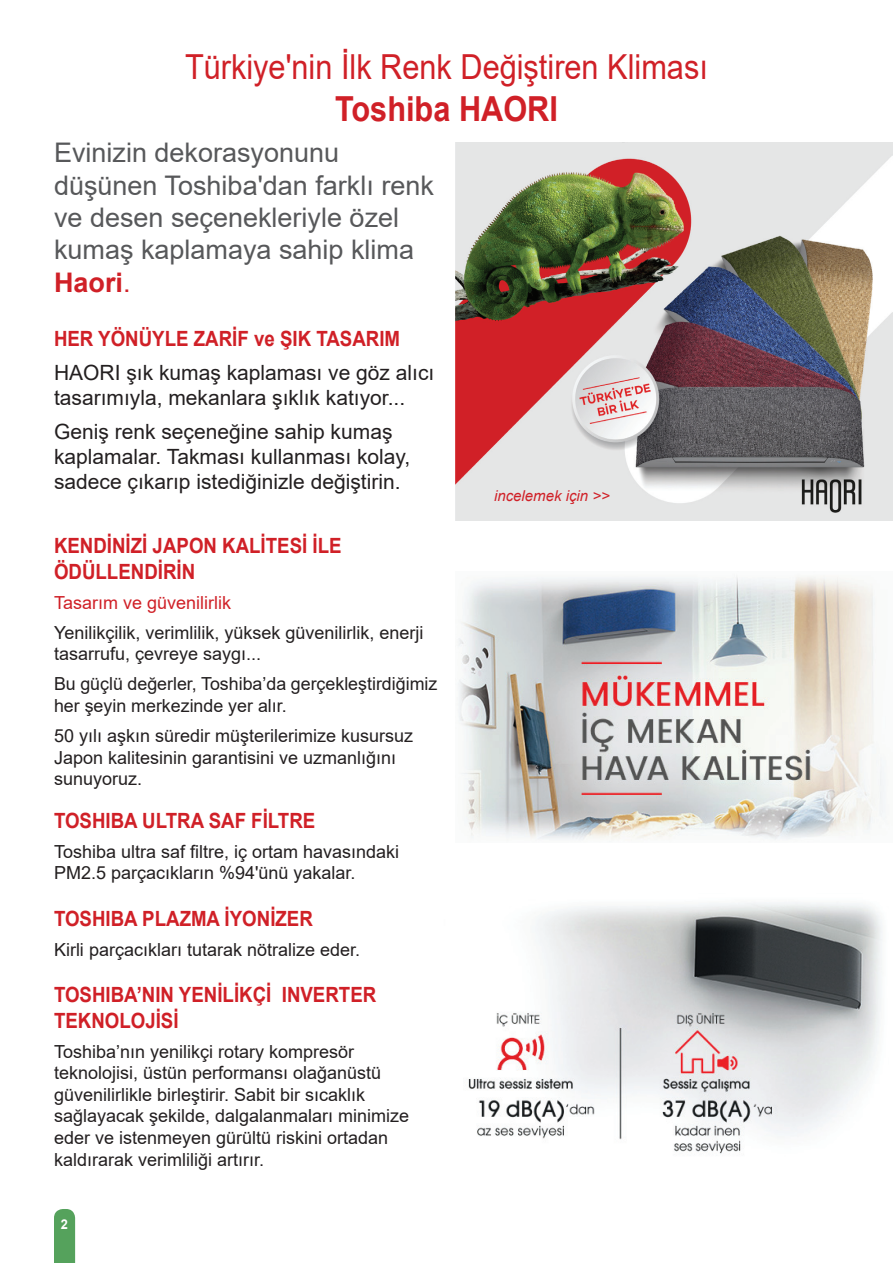
<style>
.page{position:relative;width:893px;height:1263px;background:#fff}
.page>*{position:absolute;margin:0;border:0;box-sizing:border-box;transform-origin:0 0}
.t1{font:34.5px "Arial";color:#d02027;scale:.89 1}
.t2{font:700 34.5px "Arial";color:#d02027;scale:.89 1}
.t3{font:27px/32.4px "Arial";color:#57585a}
.t4{font:21px/25.2px "Arial";color:#231f20}
.t5{font:700 21px/25.2px "Arial";color:#d02027;scale:.89 1}
.t6{font:18px/21.6px "Arial";color:#231f20}
.t7{font:18px "Arial";color:#d02027}
.t8{font:italic 15px "Arial";color:#d02027}
.t9{font:700 13.5px "Arial";color:#fff;scale:.95 1}
.s1{font-weight:700;color:#d02027}
.s2{color:#d02027}
</style>
<div class="page">
<svg style="left:54px;top:1209px;width:21px;height:54px"></svg>
<img style="left:458px;top:576px;width:428px;height:264px">
<img style="left:455px;top:142px;width:438px;height:379px">
<img style="left:468px;top:902px;width:414px;height:252px">
<h1 class="t1" style="left:185px;top:43px;width:589px">Türkiye'nin İlk Renk Değiştiren Kliması</h1>
<h1 class="t2" style="left:335px;top:84px;width:252px">Toshiba HAORI</h1>
<h2 class="t3" style="left:54px;top:136px;width:381px">Evinizin dekorasyonunu düşünen Toshiba'dan farklı renk ve desen seçenekleriyle özel kumaş kaplamaya sahip klima<br><span class="s1">Haori</span><span class="s2">.</span></h2>
<p class="t5" style="left:54px;top:327px;width:390px">HER YÖNÜYLE ZARİF ve ŞIK TASARIM</p>
<p class="t4" style="left:54px;top:360px;width:382px">HAORI şık kumaş kaplaması ve göz alıcı tasarımıyla, mekanlara şıklık katıyor...</p>
<p class="t4" style="left:54px;top:419px;width:358px">Geniş renk seçeneğine sahip kumaş kaplamalar. Takması kullanması kolay, sadece çıkarıp istediğinizle değiştirin.</p>
<p class="t5" style="left:54px;top:533px;width:325px">KENDİNİZİ JAPON KALİTESİ İLE<br>ÖDÜLLENDİRİN</p>
<p class="t7" style="left:54px;top:590px;width:179px">Tasarım ve güvenilirlik</p>
<p class="t6" style="left:54px;top:621px;width:371px">Yenilikçilik, verimlilik, yüksek güvenilirlik, enerji tasarrufu, çevreye saygı...</p>
<p class="t6" style="left:54px;top:673px;width:385px">Bu güçlü değerler, Toshiba’da gerçekleştirdiğimiz her şeyin merkezinde yer alır.</p>
<p class="t6" style="left:54px;top:725px;width:361px">50 yılı aşkın süredir müşterilerimize kusursuz<br>Japon kalitesinin garantisini ve uzmanlığını sunuyoruz.</p>
<p class="t5" style="left:54px;top:808px;width:295px">TOSHIBA ULTRA SAF FİLTRE</p>
<p class="t6" style="left:54px;top:840px;width:347px">Toshiba ultra saf filtre, iç ortam havasındaki<br>PM2.5 parçacıkların %94'ünü yakalar.</p>
<p class="t5" style="left:54px;top:906px;width:292px">TOSHIBA PLAZMA İYONİZER</p>
<p class="t6" style="left:54px;top:938px;width:308px">Kirli parçacıkları tutarak nötralize eder.</p>
<p class="t5" style="left:54px;top:982px;width:364px">TOSHIBA’NIN YENİLİKÇİ INVERTER<br>TEKNOLOJİSİ</p>
<p class="t6" style="left:54px;top:1040px;width:357px">Toshiba’nın yenilikçi rotary kompresör teknolojisi, üstün performansı olağanüstü güvenilirlikle birleştirir. Sabit bir sıcaklık sağlayacak şekilde, dalgalanmaları minimize eder ve istenmeyen gürültü riskini ortadan kaldırarak verimliliği artırır.</p>
<p class="t9" style="left:61px;top:1215px;width:9px">2</p>
<p class="t8" style="left:494px;top:486px;width:117px">incelemek için &gt;&gt;</p>
</div>
